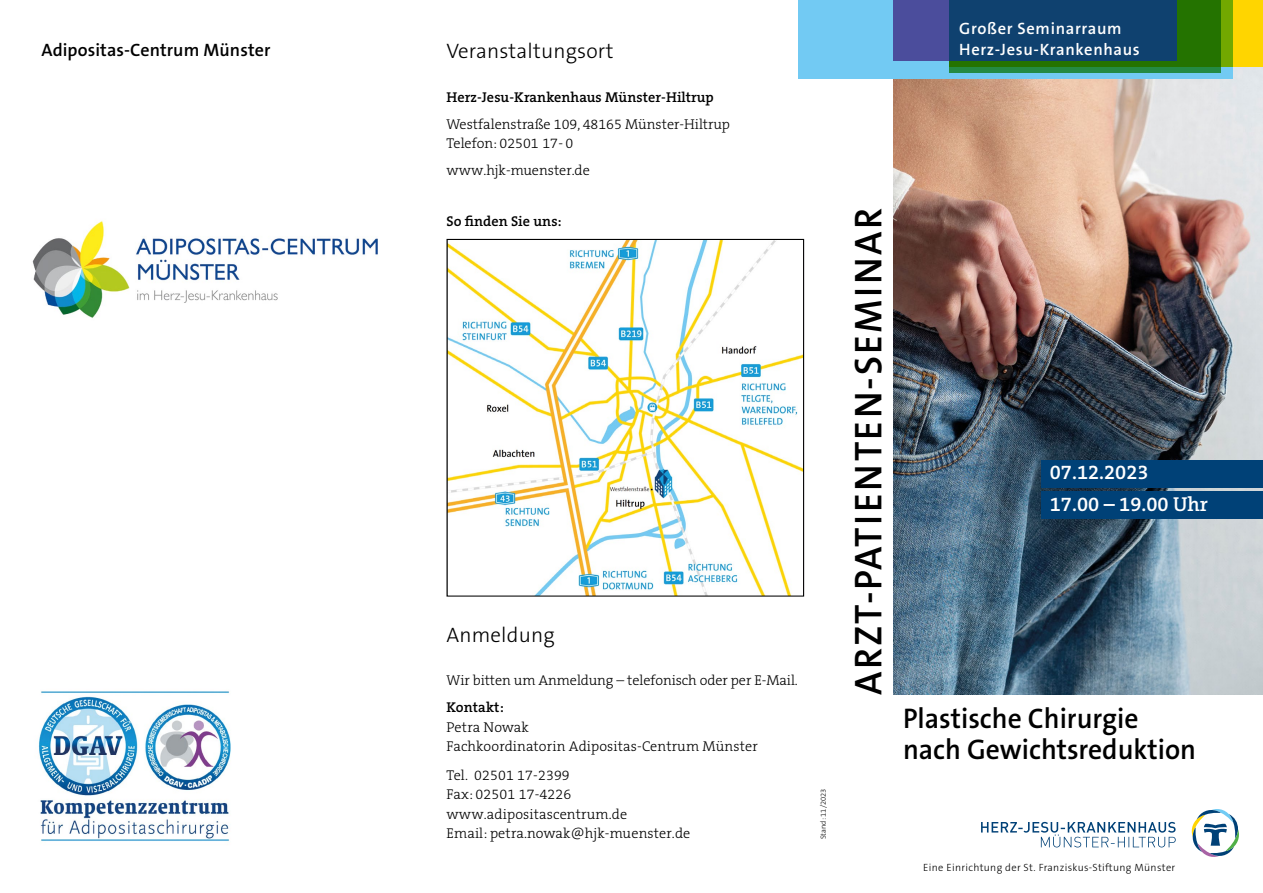
<style>
.page{position:relative;width:1263px;height:893px;background:#fff}
.page>*{position:absolute;margin:0;border:0;box-sizing:border-box;transform-origin:0 0}
.t1{font:600 39px "The Sans B W6";letter-spacing:.065em;color:#000}
.t2{font:600 28.5px/31.5px "The Sans B W6";color:#000}
.t3{font:300 21px "The Sans B W3";letter-spacing:.01em;color:#000}
.t4{font:600 20.25px/32px "The Serif B W6";color:#fff}
.t5{font:600 18px "The Sans B W6";letter-spacing:.005em;color:#000}
.t6{font:600 16.5px/21px "The Sans B W6";letter-spacing:.04em;color:#fff}
.t7{font:300 14.25px/19.5px "The Serif B W3";color:#000}
.t8{font:600 14.25px "The Serif B W6";letter-spacing:.005em;color:#000}
.t9{font:300 10.5px "The Sans B W3";letter-spacing:.03em;color:#000}
.t10{font:300 7.5px "The Sans B W3";color:#000}
</style>
<div class="page">
<img style="left:448px;top:241px;width:354px;height:354px">
<div style="left:446px;top:239px;width:358px;height:358px;border:1px solid #000"></div>
<img style="left:893px;top:78px;width:370px;height:617px">
<div style="left:798px;top:0;width:434px;height:78px;background:#72caf3"></div>
<svg style="left:1220px;top:0;width:43px;height:66px;fill:#ffd500"></svg>
<svg style="left:949px;top:0;width:271px;height:72px;fill:#247300"></svg>
<div style="left:893px;top:0;width:234px;height:60px;background:#4b4d9c"></div>
<div style="left:949px;top:0;width:227px;height:60px;background:#0f416f"></div>
<svg style="left:1191px;top:809px;width:48px;height:48px"></svg>
<svg style="left:981px;top:822px;width:195px;height:25px"></svg>
<img style="left:32px;top:221px;width:346px;height:97px">
<img style="left:38px;top:691px;width:193px;height:150px">
<div style="left:1041px;top:460px;width:222px;height:27px;background:#004177"></div>
<div style="left:1041px;top:492px;width:222px;height:27px;background:#004177"></div>
<p class="t5" style="left:41px;top:38px;width:231px">Adipositas-Centrum Münster</p>
<h3 class="t3" style="left:446px;top:37px;width:169px">Veranstaltungsort</h3>
<p class="t8" style="left:446px;top:87px;width:269px">Herz-Jesu-Krankenhaus Münster-Hiltrup</p>
<p class="t7" style="left:446px;top:114px;width:285px">Westfalenstraße 109, 48165 Münster-Hiltrup<br>Telefon: 02501 17 - 0</p>
<p class="t7" style="left:446px;top:161px;width:145px">www.hjk-muenster.de</p>
<p class="t8" style="left:446px;top:212px;width:117px">So finden Sie uns:</p>
<h3 class="t3" style="left:446px;top:621px;width:110px">Anmeldung</h3>
<p class="t7" style="left:446px;top:671px;width:353px">Wir bitten um Anmeldung – telefonisch oder per E-Mail.</p>
<p class="t8" style="left:446px;top:698px;width:59px">Kontakt:</p>
<p class="t7" style="left:446px;top:717px;width:313px">Petra Nowak<br>Fachkoordinatorin Adipositas-Centrum Münster</p>
<p class="t7" style="left:446px;top:765px;width:245px">Tel. 02501 17-2399<br>Fax: 02501 17-4226 www.adipositascentrum.de<br>Email: petra.nowak@hjk-muenster.de</p>
<p class="t10" style="left:818px;top:839px;width:52px;rotate:-90deg">Stand: 11/2023</p>
<p class="t6" style="left:959px;top:18px;width:182px">Großer Seminarraum<br>Herz-Jesu-Krankenhaus</p>
<h1 class="t1" style="left:843px;top:695px;width:489px;rotate:-90deg">ARZT-PATIENTEN-SEMINAR</h1>
<h3 class="t4" style="left:1050px;top:457px;width:160px">07.12.2023<br>17.00 – 19.00 Uhr</h3>
<h2 class="t2" style="left:903px;top:702px;width:295px">Plastische Chirurgie nach Gewichtsreduktion</h2>
<p class="t9" style="left:923px;top:861px;width:254px">Eine Einrichtung der St. Franziskus-Stiftung Münster</p>
</div>
